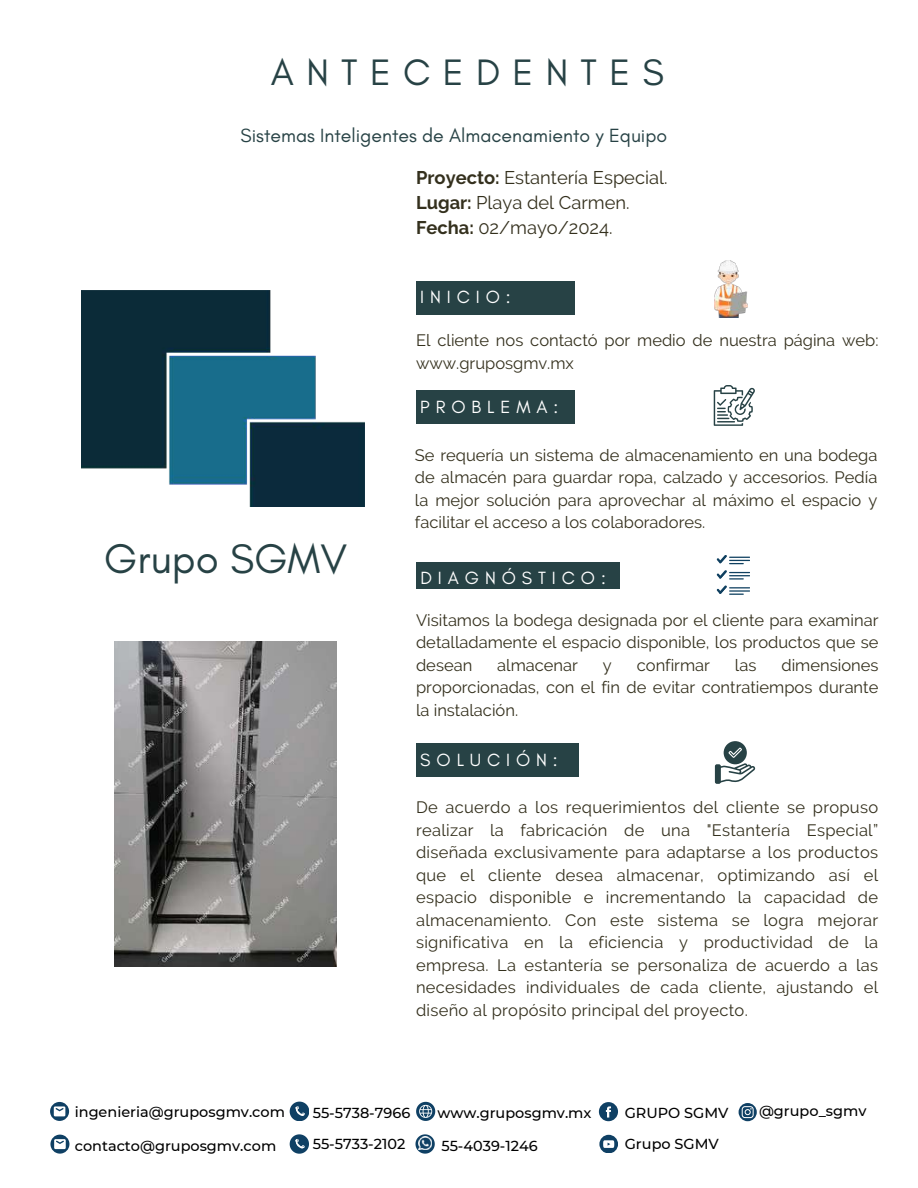
<style>
.page{position:relative;width:918px;height:1188px;background:#fff}
.page>*{position:absolute;margin:0;border:0;box-sizing:border-box;transform-origin:0 0}
.t1{font:42px "Glacial Indifference";color:#274245}
.t2{font:37.5px "Glacial Indifference";letter-spacing:.33em;color:#274245}
.t3{font:19.5px "Glacial Indifference";color:#274245}
.t4{font:18.3px/24.8px "Raleway";color:#34301d}
.t5{font:18px "Glacial Indifference";letter-spacing:.33em;color:#fff}
.t6{font:16.5px/22.5px "Raleway";color:#34301d;text-align:justify}
.t7{font:500 14.4px "Montserrat";color:#000}
.s1{font-weight:700}
</style>
<div class="page">
<div style="left:416px;top:281px;width:158px;height:33px;background:#274245"></div>
<div style="left:416px;top:391px;width:158px;height:33px;background:#274245"></div>
<img style="left:82px;top:290px;width:282px;height:216px">
<img style="left:715px;top:261px;width:33px;height:56px">
<svg style="left:714px;top:385px;width:41px;height:41px"></svg>
<div style="left:416px;top:743px;width:162px;height:34px;background:#274245"></div>
<div style="left:715px;top:764px;width:6px;height:20px;background:#274245;border-radius:2px"></div>
<svg style="left:718px;top:741px;width:37px;height:42px"></svg>
<div style="left:416px;top:562px;width:204px;height:27px;background:#274245"></div>
<svg style="left:716px;top:555px;width:34px;height:40px"></svg>
<img style="left:115px;top:641px;width:222px;height:325px">
<svg style="left:50px;top:1102px;width:19px;height:19px"></svg>
<svg style="left:50px;top:1135px;width:19px;height:19px"></svg>
<svg style="left:599px;top:1102px;width:19px;height:19px"></svg>
<svg style="left:599px;top:1135px;width:19px;height:18px"></svg>
<svg style="left:416px;top:1102px;width:19px;height:19px"></svg>
<svg style="left:415px;top:1134px;width:20px;height:20px"></svg>
<svg style="left:290px;top:1102px;width:19px;height:19px"></svg>
<svg style="left:739px;top:1103px;width:18px;height:18px"></svg>
<svg style="left:290px;top:1134px;width:19px;height:20px"></svg>
<h2 class="t2" style="left:271px;top:50px;width:395px">ANTECEDENTES</h2>
<p class="t3" style="left:241px;top:124px;width:428px">Sistemas Inteligentes de Almacenamiento y Equipo</p>
<p class="t4" style="left:416px;top:165px;width:253px"><span class="s1">Proyecto:</span> Estantería Especial.<br><span class="s1">Lugar:</span> Playa del Carmen.<br><span class="s1">Fecha:</span> 02/mayo/2024.</p>
<p class="t5" style="left:420px;top:286px;width:92px">INICIO:</p>
<p class="t6" style="left:416px;top:329px;width:464px">El cliente nos contactó por medio de nuestra página web: www.gruposgmv.mx</p>
<p class="t5" style="left:420px;top:396px;width:139px">PROBLEMA:</p>
<h1 class="t1" style="left:104px;top:534px;width:244px">Grupo SGMV</h1>
<p class="t6" style="left:415px;top:444px;width:464px">Se requería un sistema de almacenamiento en una bodega de almacén para guardar ropa, calzado y accesorios. Pedía la mejor solución para aprovechar al máximo el espacio y facilitar el acceso a los colaboradores.</p>
<p class="t5" style="left:420px;top:567px;width:187px">DIAGNÓSTICO:</p>
<p class="t6" style="left:416px;top:609px;width:464px">Visitamos la bodega designada por el cliente para examinar detalladamente el espacio disponible, los productos que se desean</p>
<p class="t6" style="left:497px;top:654px;width:82px">almacenar</p>
<p class="t6" style="left:603px;top:654px;width:10px">y</p>
<p class="t6" style="left:637px;top:654px;width:75px">confirmar</p>
<p class="t6" style="left:735px;top:654px;width:23px">las</p>
<p class="t6" style="left:416px;top:654px;width:464px;text-indent:365px">dimensiones proporcionadas, con el fin de evitar contratiempos durante la instalación.</p>
<p class="t5" style="left:420px;top:749px;width:139px">SOLUCIÓN:</p>
<p class="t6" style="left:416px;top:796px;width:464px">De acuerdo a los requerimientos del cliente se propuso realizar la fabricación de una "Estantería Especial” diseñada exclusivamente para adaptarse a los productos que el cliente desea almacenar, optimizando así el espacio disponible e incrementando la capacidad de almacenamiento. Con este sistema se logra mejorar significativa en la eficiencia y productividad de la empresa. La estantería se personaliza de acuerdo a las necesidades individuales de cada cliente, ajustando el diseño al propósito principal del proyecto.</p>
<p class="t7" style="left:75px;top:1103px;width:212px">ingenieria@gruposgmv.com</p>
<p class="t7" style="left:75px;top:1137px;width:203px">contacto@gruposgmv.com</p>
<p class="t7" style="left:625px;top:1136px;width:95px">Grupo SGMV</p>
<p class="t7" style="left:438px;top:1104px;width:156px">www.gruposgmv.mx</p>
<p class="t7" style="left:625px;top:1104px;width:105px">GRUPO SGMV</p>
<p class="t7" style="left:313px;top:1104px;width:99px">55-5738-7966</p>
<p class="t7" style="left:313px;top:1135px;width:94px">55-5733-2102</p>
<p class="t7" style="left:441px;top:1137px;width:98px">55-4039-1246</p>
<p class="t7" style="left:759px;top:1102px;width:109px">@grupo_sgmv</p>
</div>
